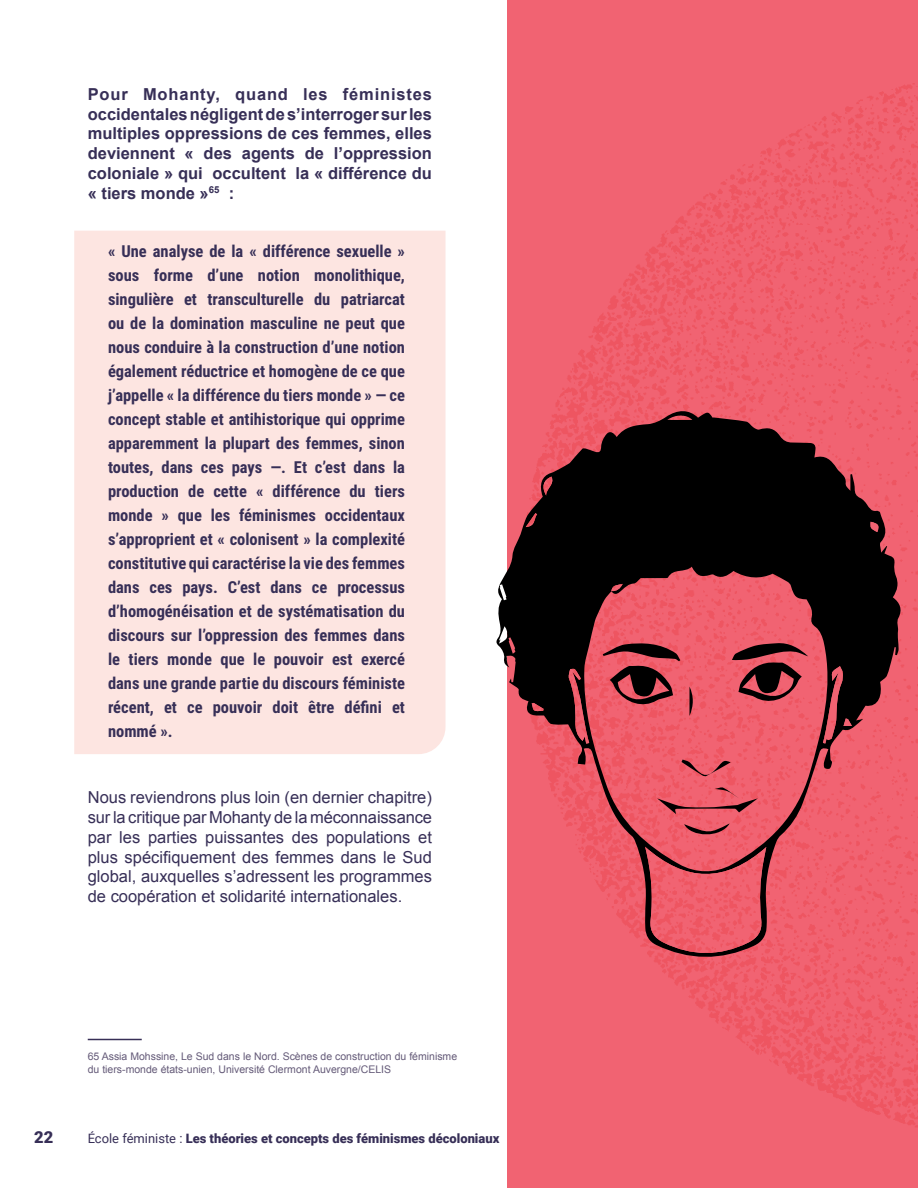
<style>
.page{position:relative;width:918px;height:1188px;background:#fff}
.page>*{position:absolute;margin:0;border:0;box-sizing:border-box;transform-origin:0 0}
.t1{font:700 16.5px/24px "Roboto Condensed";color:#372f57;text-align:justify}
.t2{font:16.5px/19.8px "Arial";color:#372f57;text-align:justify}
.t3{font:700 16.5px/19.8px "Arial";color:#372f57;text-align:justify}
.t4{font:900 16.5px "Roboto";color:#372f57}
.t5{font:900 12.9px "Roboto";color:#372f57}
.t6{font:10.5px/13.5px "Arial";color:#645a78}
.s1{font-weight:400}
</style>
<div class="page">
<div style="left:508px;top:0;width:410px;height:1188px;background:#f16372"></div>
<div style="left:74px;top:231px;width:372px;height:523px;background:#fde5e1"></div>
<hr style="left:88px;top:1039px;width:54px;height:1px;background:#372f57">
<svg style="left:496px;top:409px;width:407px;height:552px"></svg>
<svg style="left:645px;top:847px;width:121px;height:109px"></svg>
<svg style="left:568px;top:668px;width:21px;height:76px"></svg>
<svg style="left:541px;top:477px;width:14px;height:19px"></svg>
<svg style="left:667px;top:414px;width:23px;height:6px"></svg>
<svg style="left:870px;top:522px;width:10px;height:10px"></svg>
<svg style="left:532px;top:703px;width:12px;height:9px"></svg>
<svg style="left:526px;top:513px;width:11px;height:14px"></svg>
<svg style="left:611px;top:584px;width:12px;height:7px"></svg>
<svg style="left:499px;top:626px;width:16px;height:53px"></svg>
<svg style="left:823px;top:666px;width:29px;height:77px"></svg>
<svg style="left:500px;top:584px;width:6px;height:14px"></svg>
<svg style="left:682px;top:760px;width:49px;height:18px"></svg>
<svg style="left:690px;top:687px;width:4px;height:29px"></svg>
<svg style="left:684px;top:823px;width:46px;height:15px"></svg>
<svg style="left:657px;top:787px;width:101px;height:27px"></svg>
<svg style="left:732px;top:642px;width:76px;height:63px"></svg>
<svg style="left:603px;top:642px;width:77px;height:66px"></svg>
<p class="t3" style="left:88px;top:85px;width:346px">Pour Mohanty, quand les féministes occidentales négligent de s’interroger sur les multiples oppressions de ces femmes, elles deviennent « des agents de l’oppression coloniale » qui occultent la « différence du « tiers monde »<sup>65</sup> :</p>
<p class="t1" style="left:108px;top:238px;width:299px">« Une analyse de la « différence sexuelle » sous forme d’une notion monolithique, singulière et transculturelle du patriarcat ou de la domination masculine ne peut que nous conduire à la construction d’une notion également réductrice et homogène de ce que j’appelle « la différence du tiers monde » — ce concept stable et antihistorique qui opprime apparemment la plupart des femmes, sinon toutes, dans ces pays —. Et c’est dans la production de cette « différence du tiers monde » que les féminismes occidentaux s’approprient et « colonisent » la complexité constitutive qui caractérise la vie des femmes dans ces pays. C’est dans ce processus d’homogénéisation et de systématisation du discours sur l’oppression des femmes dans le tiers monde que le pouvoir est exercé dans une grande partie du discours féministe récent, et ce pouvoir doit être défini et nommé ».</p>
<p class="t2" style="left:88px;top:788px;width:346px">Nous reviendrons plus loin (en dernier chapitre) sur la critique par Mohanty de la méconnaissance par les parties puissantes des populations et plus spécifiquement des femmes dans le Sud global, auxquelles s’adressent les programmes de coopération et solidarité internationales.</p>
<p class="t6" style="left:88px;top:1049px;width:371px">65 Assia Mohssine, Le Sud dans le Nord. Scènes de construction du féminisme du tiers-monde états-unien, Université Clermont Auvergne/CELIS</p>
<p class="t4" style="left:34px;top:1125px;width:21px">22</p>
<p class="t5" style="left:88px;top:1129px;width:413px"><span class="s1">École féministe :</span> Les théories et concepts des féminismes décoloniaux</p>
</div>
